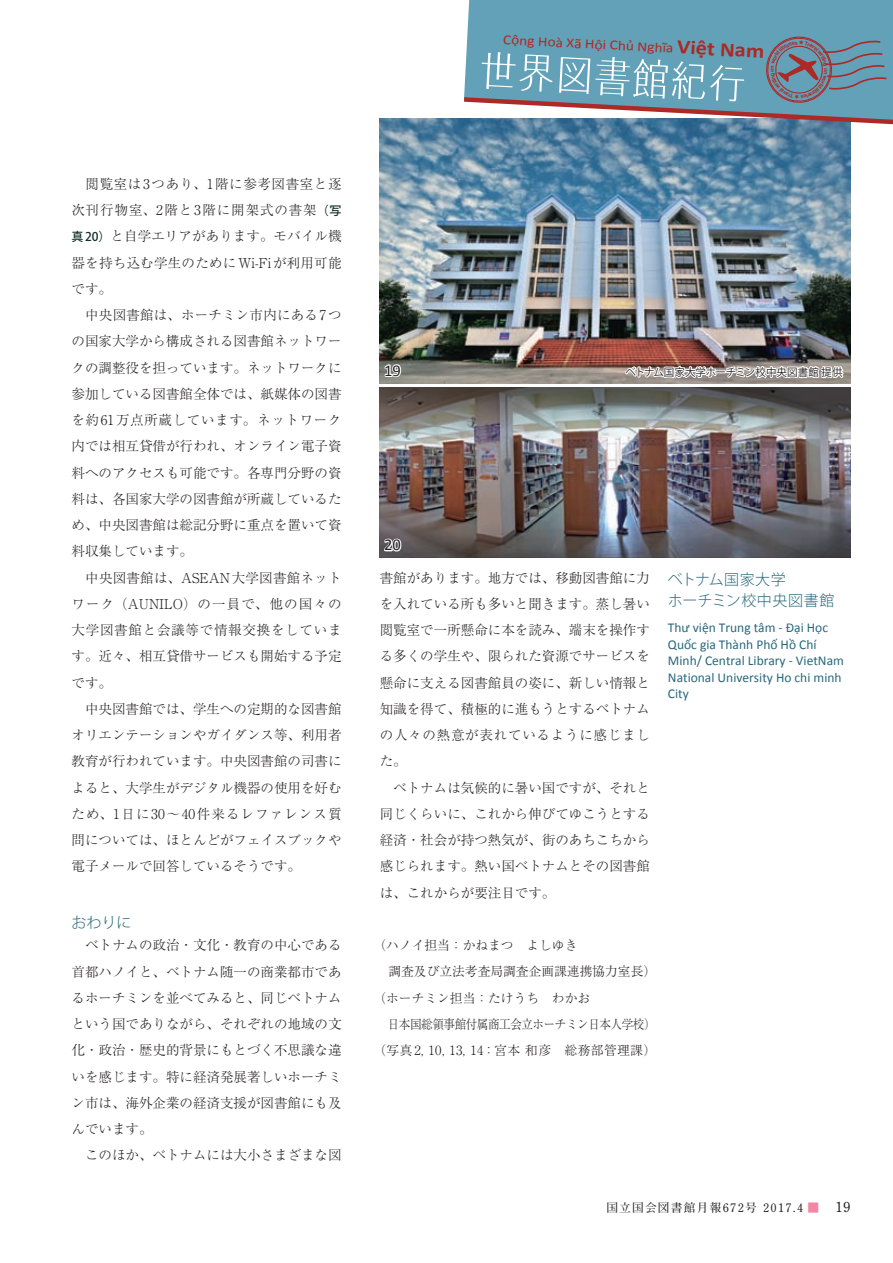
<style>
.page{position:relative;width:893px;height:1263px;background:#fff}
.page>*{position:absolute;margin:0;border:0;box-sizing:border-box;transform-origin:0 0}
.月報_2_5_見出しB{font:700 20.25px "Calibri";color:#ad2925;scale:1.11 1}
.数字{font:16.5px "Calibri";color:#231f20}
.月報_2_5_見出しA{font:300 15px/21.3px "Koz Go Pr 6 N";letter-spacing:.02em;color:#28687c}
.月報_2_5_見出しB-2{font:13.8px "Calibri";color:#ad2925;scale:1.11 1}
.月報_2_5_本文{font:300 13.5px/26.2px "Ryumin Pro";color:#231f20;text-align:justify}
.図書館名{font:13.5px/16.5px "Calibri";color:#28687c}
.月報_2_5_本文-2{font:300 12.75px "Ryumin Pro";color:#231f20}
.月報_2_5_本文-3{font:300 12.75px "Ryumin Pro";letter-spacing:.03em;color:#231f20}
.月報_2_5_本文-4{font:300 12.75px "Ryumin Pro";letter-spacing:-.04em;color:#231f20;scale:.91 1}
.t1{font:700 11.7px "Futo Min A101 Pro";letter-spacing:.1em;color:#231f20}
.数字-2{font:10.5px "Koz Go Pro";letter-spacing:-.005em;color:#231f20}
.s1{font-family:"Koz Go Pro";font-weight:500;font-size:12px;color:#13312a}
.s2{font-size:13.8px}
.s3{color:#f386a7}
</style>
<div class="page">
<img style="left:380px;top:118px;width:470px;height:265px">
<img style="left:380px;top:388px;width:470px;height:170px">
<svg style="left:383px;top:363px;width:19px;height:16px"></svg>
<svg style="left:382px;top:537px;width:21px;height:16px"></svg>
<div style="left:467px;top:0;width:426px;height:33px;background:#63a1b8"></div>
<svg style="left:623px;top:357px;width:222px;height:31px"></svg>
<svg style="left:464px;top:33px;width:429px;height:91px;background:#7ba0b2"></svg>
<p class="月報_2_5_見出しB-2" style="left:504px;top:31px;width:155px;rotate:3deg">Cộng Hoà Xã Hội Chủ Nghĩa</p>
<p class="月報_2_5_見出しB" style="left:678px;top:34px;width:80px;rotate:3deg">Việt Nam</p>
<p class="月報_2_5_本文" style="left:72px;top:170px;width:272px">　閲覧室は3つあり、1階に参考図書室と逐次刊行物室、2階と3階に開架式の書架<span class="s1">（写真 20）</span>と自学エリアがあります。モバイル機器を持ち込む学生のためにWi-Fiが利用可能です。</p>
<p class="月報_2_5_本文" style="left:72px;top:301px;width:271px">　中央図書館は、ホーチミン市内にある7つの国家大学から構成される図書館ネットワークの調整役を担っています。ネットワークに参加している図書館全体では、紙媒体の図書を約61万点所蔵しています。ネットワーク内では相互貸借が行われ、オンライン電子資料へのアクセスも可能です。各専門分野の資料は、各国家大学の図書館が所蔵しているため、中央図書館は総記分野に重点を置いて資料収集しています。</p>
<p class="月報_2_5_本文" style="left:72px;top:563px;width:272px">　中央図書館は、ASEAN大学図書館ネットワーク（AUNILO）の一員で、他の国々の大学図書館と会議等で情報交換をしています。近々、相互貸借サービスも開始する予定です。</p>
<p class="月報_2_5_本文" style="left:72px;top:695px;width:272px">　中央図書館では、学生への定期的な図書館オリエンテーションやガイダンス等、利用者教育が行われています。中央図書館の司書によると、大学生がデジタル機器の使用を好むため、1日に30～40件来るレファレンス質問については、ほとんどがフェイスブックや電子メールで回答しているそうです。</p>
<p class="月報_2_5_見出しA" style="left:72px;top:912px;width:61px">おわりに</p>
<p class="月報_2_5_本文" style="left:72px;top:931px;width:271px">　ベトナムの政治・文化・教育の中心である首都ハノイと、ベトナム随一の商業都市であるホーチミンを並べてみると、同じベトナムという国でありながら、それぞれの地域の文化・政治・歴史的背景にもとづく不思議な違いを感じます。特に経済発展著しいホーチミン市は、海外企業の経済支援が図書館にも及んでいます。</p>
<p class="月報_2_5_本文" style="left:72px;top:1141px;width:271px">　このほか、ベトナムには大小さまざまな図</p>
<p class="数字" style="left:384px;top:360px;width:18px">19</p>
<p class="数字" style="left:384px;top:534px;width:18px">20</p>
<p class="数字-2" style="left:626px;top:365px;width:219px">ベトナム国家大学ホーチミン校中央図書館 提供</p>
<p class="月報_2_5_本文" style="left:380px;top:563px;width:271px">書館があります。地方では、移動図書館に力を入れている所も多いと聞きます。蒸し暑い閲覧室で一所懸命に本を読み、端末を操作する多くの学生や、限られた資源でサービスを懸命に支える図書館員の姿に、新しい情報と知識を得て、積極的に進もうとするベトナムの人々の熱意が表れているように感じました。</p>
<p class="月報_2_5_本文" style="left:380px;top:773px;width:271px">　ベトナムは気候的に暑い国ですが、それと同じくらいに、これから伸びてゆこうとする経済・社会が持つ熱気が、街のあちこちから感じられます。熱い国ベトナムとその図書館は、これからが要注目です。</p>
<p class="月報_2_5_本文-2" style="left:373px;top:935px;width:206px">（ハノイ担当：かねまつ　よしゆき</p>
<p class="月報_2_5_本文-2" style="left:388px;top:961px;width:269px">調査及び立法考査局調査企画課連携協力室長）</p>
<p class="月報_2_5_本文-2" style="left:373px;top:988px;width:231px">（ホーチミン担当：たけうち　わかお　</p>
<p class="月報_2_5_本文-4" style="left:388px;top:1014px;width:296px">日本国総領事館付属商工会立ホーチミン日本人学校）</p>
<p class="月報_2_5_本文-3" style="left:373px;top:1040px;width:284px">（写真2, 10, 13, 14：宮本 和彦　総務部管理課）</p>
<p class="月報_2_5_見出しA" style="left:668px;top:569px;width:168px">ベトナム国家大学<br>ホーチミン校中央図書館</p>
<p class="図書館名" style="left:668px;top:619px;width:177px">Thư viện Trung tâm - Đại Học<br>Quốc gia Thành Phố Hồ Chí<br>Minh/ Central Library - VietNam<br>National University Ho chi minh<br>City</p>
<p class="t1" style="left:579px;top:1198px;width:273px"><span class="s2">　　</span>国立国会図書館月報672号 2017.4 <span class="s3">■</span> <span class="s2">19</span></p>
</div>
